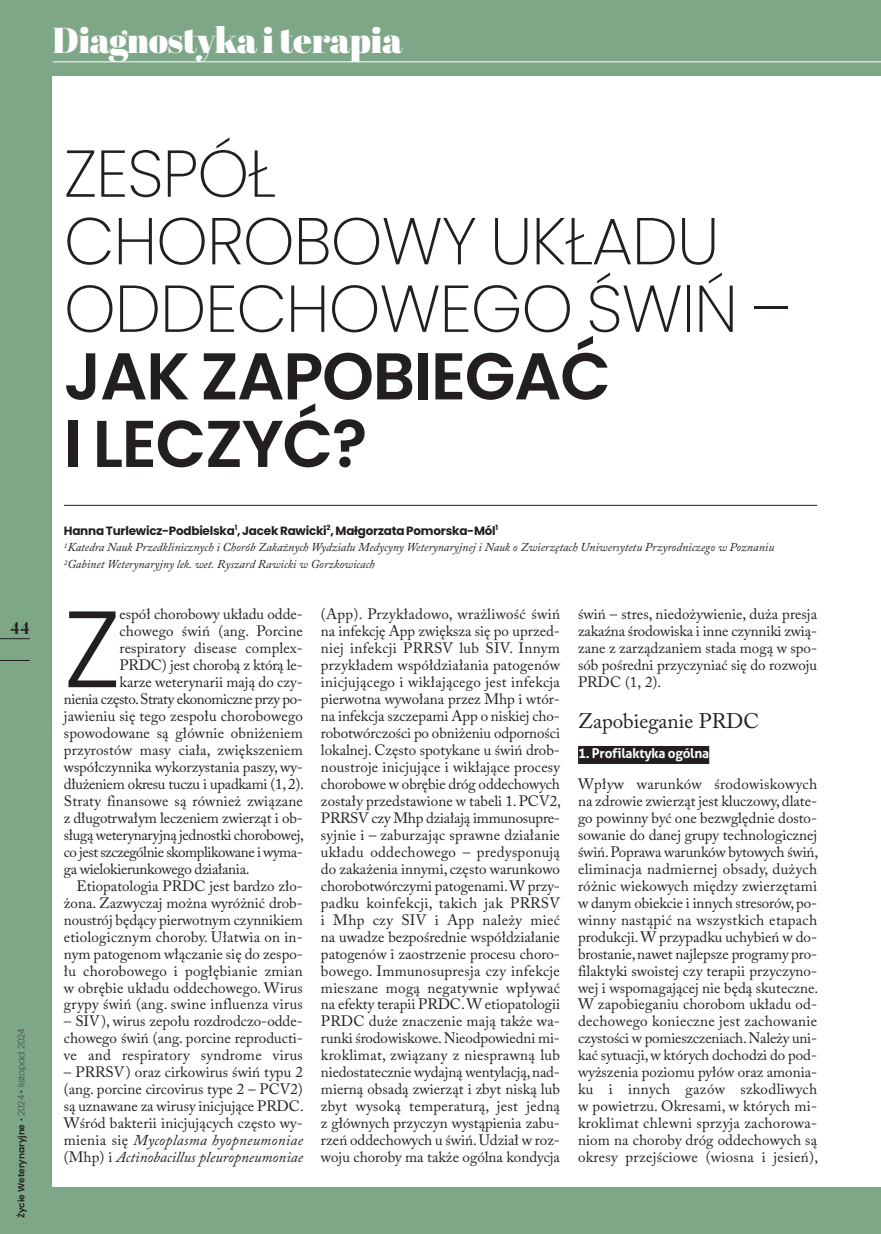
<style>
.page{position:relative;width:881px;height:1234px;background:#fff}
.page>*{position:absolute;margin:0;border:0;box-sizing:border-box;transform-origin:0 0}
.t1{font:300 108.3px "Poppins";color:#231f20}
.t2{font:200 66px/67.5px "Poppins";letter-spacing:-.02em;color:#231f20}
.t3{font:600 66px/67.5px "Poppins";letter-spacing:-.02em;color:#231f20}
.t4{font:900 36px "Abril Display";letter-spacing:-.005em;color:#fff}
.t5{font:21px "Adobe Caslon Pro";color:#231f20}
.t6{font:700 18px "Bauer Bodni EU";color:#231f20}
.t7{font:15px/17px "Adobe Caslon Pro";color:#231f20;text-align:justify}
.t8{font:15px "Adobe Caslon Pro";letter-spacing:-.02em;color:#231f20}
.t9{font:15px "Adobe Caslon Pro";letter-spacing:.02em;color:#231f20}
.t10{font:15px "Adobe Caslon Pro";letter-spacing:-.025em;color:#231f20}
.t11{font:15px "Adobe Caslon Pro";letter-spacing:-.03em;color:#231f20}
.t12{font:700 13.5px "Aller";letter-spacing:-.015em;color:#fff}
.t13{font:italic 12px/17px "Adobe Caslon Pro";color:#231f20}
.t14{font:700 12px "Poppins";letter-spacing:-.02em;color:#231f20}
.t15{font:600 9px "Poppins";color:#231f20}
.s1{font-weight:200}
.s2{font-style:italic}
</style>
<div class="page">
<div style="left:0;top:0;width:880px;height:1233px;background:#7ea788"></div>
<div style="left:53px;top:77px;width:827px;height:1109px;background:#fff"></div>
<hr style="left:53px;top:62px;width:827px;height:1px;background:#fff">
<hr style="left:0;top:638px;width:30px;height:1px;background:#231f20">
<hr style="left:0;top:660px;width:30px;height:1px;background:#231f20">
<hr style="left:64px;top:505px;width:752px;height:1px;background:#231f20">
<div style="left:578px;top:745px;width:131px;height:18px;background:#231f20"></div>
<h3 class="t4" style="left:53px;top:19px;width:350px">Diagnostyka i terapia</h3>
<p class="t6" style="left:10px;top:616px;width:21px">44</p>
<p class="t15" style="left:16px;top:1217px;width:191px;rotate:-90deg">Życie Weterynaryjne <span class="s1">• 2024 • listopad 2024</span></p>
<h2 class="t2" style="left:64px;top:140px;width:728px">ZESPÓŁ<br>CHOROBOWY UKŁADU<br>ODDECHOWEGO ŚWIŃ –</h2>
<h2 class="t3" style="left:64px;top:343px;width:548px">JAK ZAPOBIEGAĆ<br>I LECZYĆ?</h2>
<p class="t14" style="left:64px;top:525px;width:435px">Hanna Turlewicz-Podbielska<sup>1</sup>, Jacek Rawicki<sup>2</sup>, Małgorzata Pomorska-Mól<sup>1</sup></p>
<p class="t13" style="left:64px;top:540px;width:711px"><sup>1</sup>Katedra Nauk Przedklinicznych i Chorób Zakaźnych Wydziału Medycyny Weterynaryjnej i Nauk o Zwierzętach Uniwersytetu Przyrodniczego w Poznaniu<br><sup>2</sup>Gabinet Weterynaryjny lek. wet. Ryszard Rawicki w Gorzkowicach</p>
<h1 class="t1" style="left:64px;top:607px;width:58px">Z</h1>
<p class="t7" style="left:119px;top:607px;width:185px">e spół cho ro bo wy ukła du od de -</p>
<p class="t7" style="left:321px;top:607px;width:241px">(App). Przy kła do wo, wraż li wość świń na in fek cję App zwięk sza się po uprzed - niej in fek cji PRRSV lub SIV. In nym przy kła dem współ dzia ła nia pa to ge nów ini cju ją ce go i wi kła ją ce go jest in fek cja pier wot na wy wo ła na przez Mhp i wtór - na in fek cja szcze pa mi App o ni skiej cho - ro bo twór czo ści po ob ni że niu od por no ści lo kal nej. Czę sto spo ty ka ne u świń drob - no ustro je ini cju ją ce i wi kła ją ce pro ce sy cho ro bo we w ob rę bie dróg od de cho wych zo sta ły przed sta wio ne w ta be li 1. PCV2, PRRSV czy Mhp dzia ła ją im mu no su pre - syj nie i – za bu rza jąc spraw ne dzia ła nie ukła du od de cho we go – pre dys po nu ją do za ka że nia in ny mi, czę sto wa run ko wo cho ro bo twór czy mi pa to ge na mi. W przy - pa dku ko in fek cji, ta kich jak PRRSV i Mhp czy SIV i App na le ży mieć na uwa dze bez po śred nie współ dzia ła nie pa to ge nów i za ostrze nie pro ce su cho ro - bo we go. Im mu no su pre sja czy in fek cje mie sza ne mo gą ne ga tyw nie wpły wać na efek ty te ra pii PRDC. W etio pa to lo gii PRDC du że zna cze nie ma ją tak że wa - run ki śro do wi sko we. Nie od po wied ni mi - kro kli mat, zwią za ny z nie spraw ną lub nie do sta tecz nie wy daj ną wen ty la cją, nad - mier ną ob sa dą zwie rząt i zbyt ni ską lub zbyt wy so ką tem pe ra tu rą, jest jed ną z głów nych przy czyn wy stą pie nia za bu - rzeń od de cho wych u świń. Udział w roz - wo ju cho ro by ma tak że ogól na kon dy cja</p>
<p class="t7" style="left:578px;top:607px;width:240px">świń – stres, nie do ży wie nie, du ża pre sja za kaź na śro do wi ska i in ne czyn ni ki zwią - za ne z za rzą dza niem sta da mo gą w spo - sób po śred ni przy czy niać się do roz wo ju PRDC (1, 2).</p>
<p class="t7" style="left:119px;top:624px;width:185px">cho we go świń (ang. Por ci ne</p>
<p class="t7" style="left:119px;top:641px;width:185px">re spi ra to ry di se ase com plex -</p>
<p class="t7" style="left:119px;top:658px;width:185px">PRDC) jest cho ro bą z któ rą le -</p>
<p class="t7" style="left:119px;top:675px;width:185px">ka rze we te ry na rii ma ją do czy -</p>
<p class="t10" style="left:64px;top:693px;width:240px">nie nia czę sto. Stra ty eko no micz ne przy po -</p>
<p class="t7" style="left:64px;top:709px;width:240px">ja wie niu się te go ze spo łu cho ro bo we go</p>
<p class="t7" style="left:64px;top:726px;width:240px">spo wo do wa ne są głów nie ob ni że niem</p>
<p class="t7" style="left:64px;top:743px;width:240px">przy ro stów ma sy cia ła, zwięk sze niem</p>
<p class="t7" style="left:64px;top:760px;width:240px">współ czyn ni ka wy ko rzy sta nia pa szy, wy -</p>
<p class="t8" style="left:64px;top:778px;width:241px">dłu że niem okre su tu czu i upad ka mi (1, 2).</p>
<p class="t7" style="left:64px;top:793px;width:240px">Stra ty fi nan so we są rów nież zwią za ne</p>
<p class="t7" style="left:64px;top:810px;width:240px">z dłu go trwa łym le cze niem zwie rząt i ob -</p>
<p class="t8" style="left:64px;top:828px;width:241px">słu gą we te ry naryj ną jed nost ki cho ro bo wej,</p>
<p class="t11" style="left:64px;top:845px;width:240px">co jest szcze gól nie skom pli ko wa ne i wy ma -</p>
<p class="t8" style="left:64px;top:862px;width:187px">ga wie lo kie run ko we go dzia ła nia.</p>
<p class="t7" style="left:77px;top:878px;width:228px">Etio pa to lo gia PRDC jest bar dzo zło -</p>
<p class="t7" style="left:64px;top:895px;width:240px">żo na. Za zwy czaj moż na wy róż nić drob -</p>
<p class="t7" style="left:64px;top:912px;width:240px">no ustrój bę dą cy pier wot nym czyn ni kiem</p>
<p class="t7" style="left:64px;top:929px;width:240px">etio lo gicz nym cho ro by. Uła twia on in -</p>
<p class="t7" style="left:64px;top:946px;width:240px">nym pa to ge nom włą cza nie się do ze spo -</p>
<p class="t9" style="left:64px;top:964px;width:240px">łu cho ro bo we go i po głę bia nie zmian</p>
<p class="t7" style="left:64px;top:980px;width:240px">w ob rę bie ukła du od de cho we go. Wi rus</p>
<p class="t9" style="left:64px;top:998px;width:240px">gry py świń (ang. swi ne in flu en za vi rus</p>
<p class="t7" style="left:64px;top:1014px;width:240px">– SIV), wi rus ze po łu roz drod czo -od de - cho we go świń (ang. por ci ne re pro duc ti - ve and re spi ra to ry syn dro me vi rus</p>
<p class="t7" style="left:64px;top:1065px;width:241px">– PRRSV) oraz cir ko wi rus świń ty pu 2 (ang. por ci ne cir co vi rus ty pe 2 – PCV2) są uzna wa ne za wi ru sy ini cju ją ce PRDC.<br>Wśród bak te rii ini cju ją cych czę sto wy - mie nia się <span class="s2">My co pla sma hy o pneu mo niae </span>(Mhp) i <span class="s2">Ac ti no ba cil lus pleu ro pneu mo niae</span></p>
<h3 class="t5" style="left:578px;top:712px;width:182px">Za po bie ga nie PRDC</h3>
<p class="t12" style="left:578px;top:745px;width:133px">1. Pro fi lak ty ka ogól na</p>
<p class="t7" style="left:578px;top:777px;width:241px">Wpływ wa run ków śro do wi sko wych na zdro wie zwie rząt jest klu czo wy, dla te - go po win ny być one bez wględ nie do sto - so wa nie do da nej gru py tech no lo gicz nej świń. Po pra wa wa run ków by to wych świń, eli mi na cja nad mier nej ob sa dy, du żych róż nic wie ko wych mię dzy zwie rzę ta mi w da nym obiek cie i in nych stre so rów, po - win ny na stą pić na wszyst kich eta pach pro duk cji. W przy pad ku uchy bień w do - bro sta nie, na wet naj lep sze pro gra my pro - fi lak ty ki swo istej czy te ra pii przy czy no - wej i wspo ma ga ją cej nie bę dą sku tecz ne.<br>W za po bie ga niu cho ro bom ukła du od - de cho we go ko niecz ne jest za cho wa nie czy sto ści w po miesz cze niach. Na le ży uni - kać sy tu acji, w któ rych do cho dzi do pod - wyż sze nia po zio mu py łów oraz amo nia - ku i in nych ga zów szko dli wych w po wie trzu. Okre sa mi, w któ rych mi - kro kli mat chlew ni sprzy ja za cho ro wa - niom na cho ro by dróg od de cho wych są okre sy przej ścio we (wio sna i je sień),</p>
</div>
